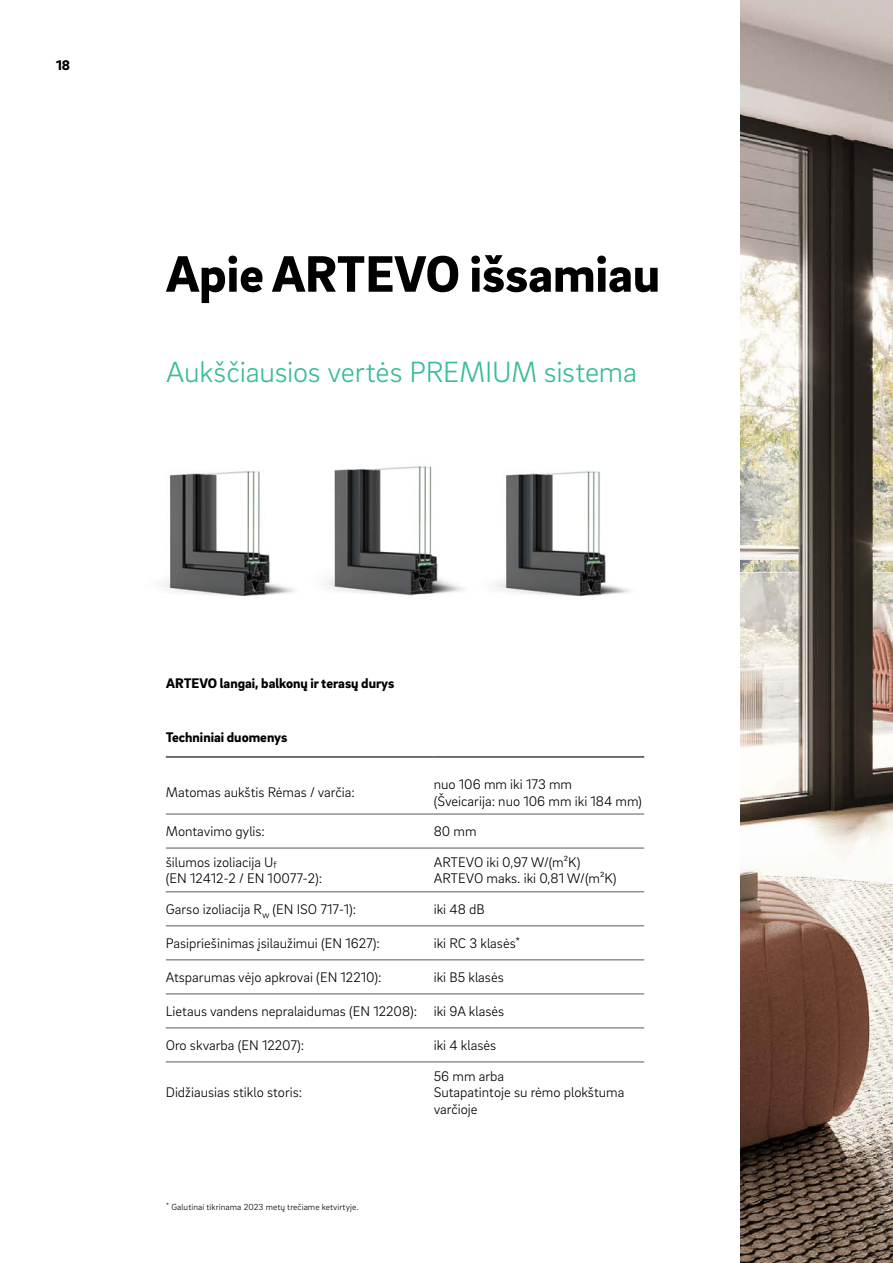
<style>
.page{position:relative;width:893px;height:1263px;background:#fff}
.page>*{position:absolute;margin:0;border:0;box-sizing:border-box;transform-origin:0 0}
._01__Headline_-_35pt_-_left_-_black{font:900 52.5px "Brix Sans";color:#000}
._11__Highlighter_-_20pt_-_green_-_left{font:300 30px "Brix Sans";letter-spacing:-.01em;color:#39bb9d}
._70__9_5pt_-_table_content{font:300 14.25px/16.5px "Brix Sans";color:#000}
._14__Body_subline_-_9_5pt{font:900 14.25px "Brix Sans";color:#000}
._70__9_5pt_-_table_values{font:300 14.25px "Brix Sans";color:#000}
._70__9_5pt_-_table_headline{font:900 14.25px "Brix Sans";color:#000}
._34__Legal_notes_-_6pt{font:300 9px "Brix Sans";letter-spacing:.01em;color:#000}
</style>
<div class="page">
<img style="left:496px;top:471px;width:134px;height:126px">
<img style="left:324px;top:466px;width:140px;height:130px">
<img style="left:162px;top:470px;width:132px;height:127px">
<img style="left:741px;top:0;width:152px;height:1263px">
<hr style="left:166px;top:814px;width:268px;height:1px;background:#58595b">
<hr style="left:434px;top:814px;width:210px;height:1px;background:#58595b">
<hr style="left:166px;top:891px;width:268px;height:1px;background:#58595b">
<hr style="left:434px;top:891px;width:210px;height:1px;background:#58595b">
<hr style="left:166px;top:925px;width:268px;height:1px;background:#58595b">
<hr style="left:434px;top:925px;width:210px;height:1px;background:#58595b">
<hr style="left:166px;top:959px;width:268px;height:1px;background:#58595b">
<hr style="left:434px;top:959px;width:210px;height:1px;background:#58595b">
<hr style="left:166px;top:1062px;width:268px;height:1px;background:#58595b">
<hr style="left:434px;top:1062px;width:210px;height:1px;background:#58595b">
<hr style="left:166px;top:756px;width:268px;height:1px;background:#000">
<hr style="left:434px;top:756px;width:210px;height:1px;background:#000">
<hr style="left:166px;top:994px;width:268px;height:1px;background:#58595b">
<hr style="left:434px;top:994px;width:210px;height:1px;background:#58595b">
<hr style="left:166px;top:1028px;width:268px;height:1px;background:#58595b">
<hr style="left:434px;top:1028px;width:210px;height:1px;background:#58595b">
<hr style="left:166px;top:848px;width:268px;height:1px;background:#58595b">
<hr style="left:434px;top:848px;width:210px;height:1px;background:#58595b">
<p class="_14__Body_subline_-_9_5pt" style="left:56px;top:56px;width:16px">18</p>
<p class="_01__Headline_-_35pt_-_left_-_black" style="left:166px;top:239px;width:495px">Apie ARTEVO išsamiau</p>
<p class="_11__Highlighter_-_20pt_-_green_-_left" style="left:166px;top:352px;width:472px">Aukščiausios vertės PREMIUM sistema</p>
<p class="_14__Body_subline_-_9_5pt" style="left:166px;top:673px;width:230px">ARTEVO langai, balkonų ir terasų durys</p>
<p class="_70__9_5pt_-_table_headline" style="left:166px;top:727px;width:123px">Techniniai duomenys</p>
<p class="_70__9_5pt_-_table_content" style="left:166px;top:783px;width:191px">Matomas aukštis Rėmas / varčia:</p>
<p class="_70__9_5pt_-_table_content" style="left:434px;top:775px;width:140px">nuo 106 mm iki 173 mm</p>
<p class="_70__9_5pt_-_table_values" style="left:434px;top:791px;width:210px">(Šveicarija: nuo 106 mm iki 184 mm)</p>
<p class="_70__9_5pt_-_table_content" style="left:166px;top:822px;width:101px">Montavimo gylis:</p>
<p class="_70__9_5pt_-_table_content" style="left:434px;top:822px;width:44px">80 mm</p>
<p class="_70__9_5pt_-_table_content" style="left:166px;top:853px;width:112px">šilumos izoliacija U<sub>f</sub></p>
<p class="_70__9_5pt_-_table_content" style="left:166px;top:870px;width:158px">(EN 12412-2 / EN 10077-2):</p>
<p class="_70__9_5pt_-_table_content" style="left:434px;top:853px;width:148px">ARTEVO iki 0,97 W/(m²K)</p>
<p class="_70__9_5pt_-_table_content" style="left:434px;top:870px;width:184px">ARTEVO maks. iki 0,81 W/(m²K)</p>
<p class="_70__9_5pt_-_table_content" style="left:166px;top:900px;width:192px">Garso izoliacija R<sub>w</sub> (EN ISO 717-1):</p>
<p class="_70__9_5pt_-_table_content" style="left:434px;top:900px;width:52px">iki 48 dB</p>
<p class="_70__9_5pt_-_table_content" style="left:166px;top:934px;width:216px">Pasipriešinimas įsilaužimui (EN 1627):</p>
<p class="_70__9_5pt_-_table_content" style="left:434px;top:934px;width:88px">iki RC 3 klasės<sup>*</sup></p>
<p class="_70__9_5pt_-_table_content" style="left:166px;top:968px;width:217px">Atsparumas vėjo apkrovai (EN 12210):</p>
<p class="_70__9_5pt_-_table_content" style="left:434px;top:968px;width:72px">iki B5 klasės</p>
<p class="_70__9_5pt_-_table_content" style="left:166px;top:1002px;width:253px">Lietaus vandens nepralaidumas (EN 12208):</p>
<p class="_70__9_5pt_-_table_content" style="left:434px;top:1002px;width:72px">iki 9A klasės</p>
<p class="_70__9_5pt_-_table_content" style="left:166px;top:1036px;width:140px">Oro skvarba (EN 12207):</p>
<p class="_70__9_5pt_-_table_content" style="left:434px;top:1036px;width:64px">iki 4 klasės</p>
<p class="_70__9_5pt_-_table_content" style="left:166px;top:1083px;width:138px">Didžiausias stiklo storis:</p>
<p class="_70__9_5pt_-_table_content" style="left:434px;top:1067px;width:192px">56 mm arba<br>Sutapatintoje su rėmo plokštuma varčioje</p>
<p class="_34__Legal_notes_-_6pt" style="left:166px;top:1201px;width:194px"><sup>*</sup> Galutinai tikrinama 2023 metų trečiame ketvirtyje.</p>
</div>
